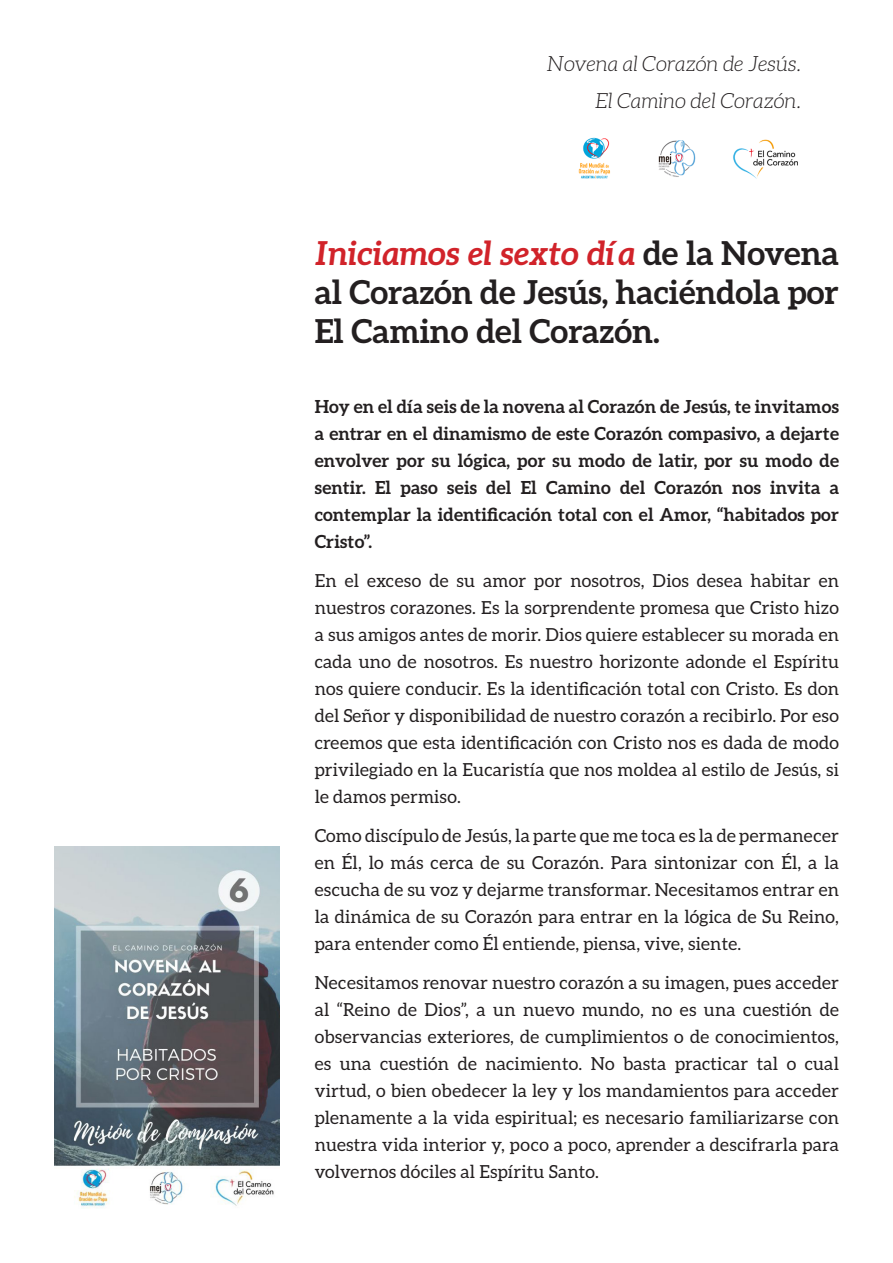
<style>
.page{position:relative;width:893px;height:1263px;background:#fff}
.page>*{position:absolute;margin:0;border:0;box-sizing:border-box;transform-origin:0 0}
.t1{font:700 33px/39px "Aleo";color:#231f20;text-align:justify}
.t2{font:italic 300 21px/37.2px "Aleo";color:#231f20;text-align:right}
.t3{font:18px/27px "Aleo";letter-spacing:.01em;color:#231f20;text-align:justify}
.t4{font:700 18px/27px "Aleo";letter-spacing:.01em;color:#231f20;text-align:justify}
.s1{font-style:italic;color:#d1232a}
</style>
<div class="page">
<img style="left:578px;top:137px;width:220px;height:42px">
<img style="left:54px;top:846px;width:225px;height:361px">
<p class="t2" style="left:547px;top:45px;width:256px">Novena al Corazón de Jesús.<br>El Camino del Corazón.</p>
<h1 class="t1" style="left:315px;top:233px;width:526px"><span class="s1">Iniciamos el sexto día</span> de la Novena al Corazón de Jesús, haciéndola por El Camino del Corazón.</h1>
<p class="t4" style="left:315px;top:393px;width:526px">Hoy en el día seis de la novena al Corazón de Jesús, te invitamos a entrar en el dinamismo de este Corazón compasivo, a dejarte envolver por su lógica, por su modo de latir, por su modo de sentir. El paso seis del El Camino del Corazón nos invita a contemplar la identificación total con el Amor, “habitados por Cristo”.</p>
<p class="t3" style="left:315px;top:567px;width:526px">En el exceso de su amor por nosotros, Dios desea habitar en nuestros corazones. Es la sorprendente promesa que Cristo hizo a sus amigos antes de morir. Dios quiere establecer su morada en cada uno de nosotros. Es nuestro horizonte adonde el Espíritu nos quiere conducir. Es la identificación total con Cristo. Es don del Señor y disponibilidad de nuestro corazón a recibirlo. Por eso creemos que esta identificación con Cristo nos es dada de modo privilegiado en la Eucaristía que nos moldea al estilo de Jesús, si le damos permiso.</p>
<p class="t3" style="left:315px;top:822px;width:526px">Como discípulo de Jesús, la parte que me toca es la de permanecer en Él, lo más cerca de su Corazón. Para sintonizar con Él, a la escucha de su voz y dejarme transformar. Necesitamos entrar en la dinámica de su Corazón para entrar en la lógica de Su Reino, para entender como Él entiende, piensa, vive, siente.</p>
<p class="t3" style="left:315px;top:969px;width:526px">Necesitamos renovar nuestro corazón a su imagen, pues acceder al “Reino de Dios”, a un nuevo mundo, no es una cuestión de observancias exteriores, de cumplimientos o de conocimientos, es una cuestión de nacimiento. No basta practicar tal o cual virtud, o bien obedecer la ley y los mandamientos para acceder plenamente a la vida espiritual; es necesario familiarizarse con nuestra vida interior y, poco a poco, aprender a descifrarla para volvernos dóciles al Espíritu Santo.</p>
</div>
